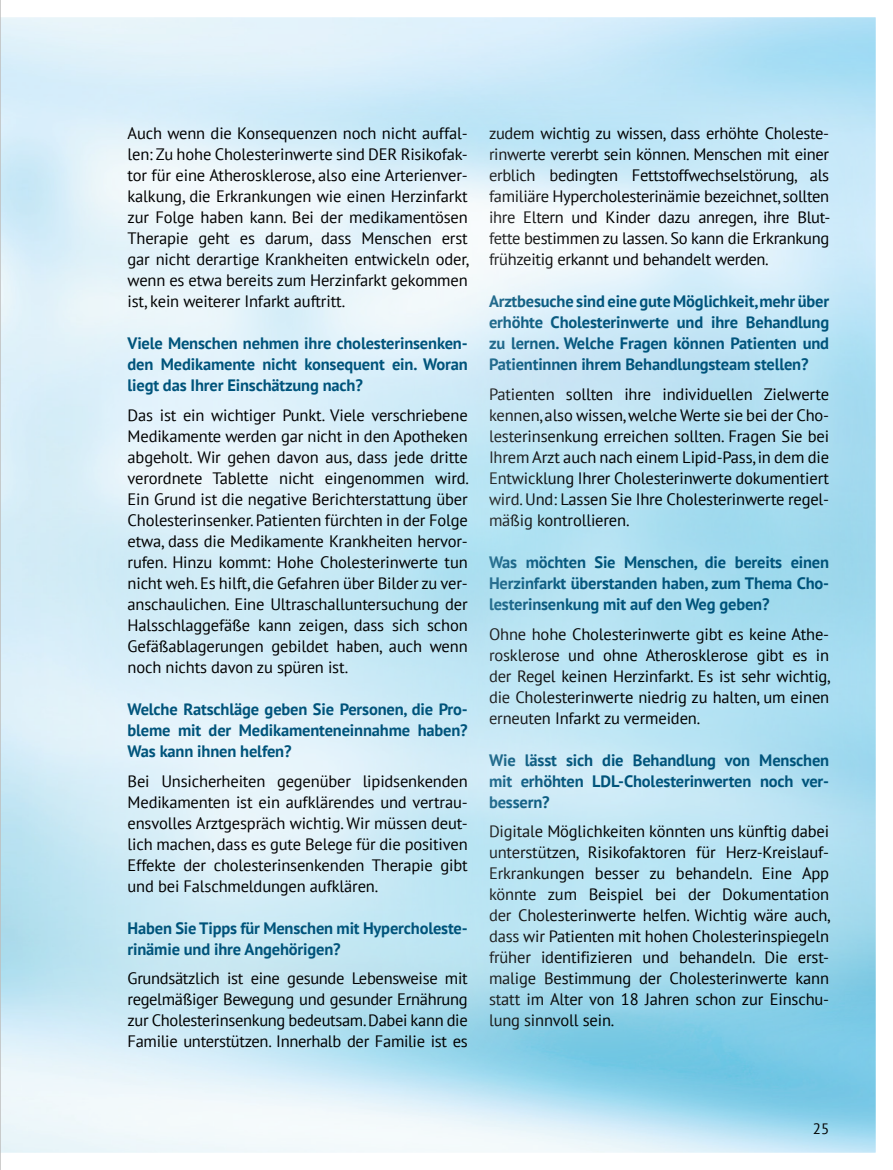
<style>
.page{position:relative;width:893px;height:1170px;background:#fff}
.page>*{position:absolute;margin:0;border:0;box-sizing:border-box;transform-origin:0 0}
.t1{font:16.5px/21px "PT Sans";letter-spacing:-.01em;color:#000;text-align:justify}
.t2{font:700 16.5px/21px "PT Sans";letter-spacing:-.01em;color:#00547b;text-align:justify}
.t3{font:15px "PT Sans";color:#000}
</style>
<div class="page">
<div style="left:330px;top:0;width:563px;height:1169px;background:#fff;opacity:.4"></div>
<div style="left:0;top:0;width:626px;height:1169px;background:#fff;opacity:.4"></div>
<div style="left:0;top:109px;width:30px;height:484px;background:#fff;opacity:.4"></div>
<hr style="left:0;top:0;width:1px;height:1169px;background:#9d9d9c">
<p class="t1" style="left:128px;top:122px;width:343px">Auch wenn die Konsequenzen noch nicht auffal&shy;len: Zu hohe Cholesterinwerte sind DER Risikofak&shy;tor für eine Atherosklerose, also eine Arterienver&shy;kalkung, die Erkrankungen wie einen Herzinfarkt zur Folge haben kann. Bei der medikamentösen Therapie geht es darum, dass Menschen erst gar nicht derartige Krankheiten entwickeln oder, wenn es etwa bereits zum Herzinfarkt gekommen ist, kein weiterer Infarkt auftritt.</p>
<p class="t2" style="left:128px;top:332px;width:342px">Viele Menschen nehmen ihre cholesterinsenken&shy;den Medikamente nicht konsequent ein. Woran liegt das Ihrer Einschätzung nach?</p>
<p class="t1" style="left:128px;top:404px;width:343px">Das ist ein wichtiger Punkt. Viele verschriebene Medikamente werden gar nicht in den Apotheken abgeholt. Wir gehen davon aus, dass jede dritte verordnete Tablette nicht eingenommen wird.<br>Ein Grund ist die negative Berichterstattung über Cholesterinsenker. Patienten fürchten in der Folge etwa, dass die Medikamente Krankheiten hervor&shy;rufen. Hinzu kommt: Hohe Cholesterinwerte tun nicht weh. Es hilft, die Gefahren über Bilder zu ver&shy;anschaulichen. Eine Ultraschalluntersuchung der Halsschlaggefäße kann zeigen, dass sich schon Gefäßablagerungen gebildet haben, auch wenn noch nichts davon zu spüren ist.</p>
<p class="t2" style="left:128px;top:698px;width:342px">Welche Ratschläge geben Sie Personen, die Pro&shy;bleme mit der Medikamenteneinnahme haben?<br>Was kann ihnen helfen?</p>
<p class="t1" style="left:128px;top:769px;width:342px">Bei Unsicherheiten gegenüber lipidsenkenden Medikamenten ist ein aufklärendes und vertrau&shy;ensvolles Arztgespräch wichtig. Wir müssen deut&shy;lich machen, dass es gute Belege für die positiven Effekte der cholesterinsenkenden Therapie gibt und bei Falschmeldungen aufklären.</p>
<p class="t2" style="left:128px;top:916px;width:342px">Haben Sie Tipps für Menschen mit Hypercholeste&shy;rinämie und ihre Angehörigen?</p>
<p class="t1" style="left:128px;top:967px;width:342px">Grundsätzlich ist eine gesunde Lebensweise mit regelmäßiger Bewegung und gesunder Ernährung zur Cholesterinsenkung bedeutsam. Dabei kann die Familie unterstützen. Innerhalb der Familie ist es</p>
<p class="t1" style="left:489px;top:122px;width:343px">zudem wichtig zu wissen, dass erhöhte Choleste&shy;rinwerte vererbt sein können. Menschen mit einer erblich bedingten Fettstoffwechselstörung, als familiäre Hypercholesterinämie bezeichnet, sollten ihre Eltern und Kinder dazu anregen, ihre Blut&shy;fette bestimmen zu lassen. So kann die Erkrankung frühzeitig erkannt und behandelt werden.</p>
<p class="t2" style="left:489px;top:290px;width:342px">Arztbesuche sind eine gute Möglichkeit, mehr über erhöhte Cholesterinwerte und ihre Behandlung zu lernen. Welche Fragen können Patienten und Patientinnen ihrem Behandlungsteam stellen?</p>
<p class="t1" style="left:489px;top:383px;width:342px">Patienten sollten ihre individuellen Zielwerte kennen, also wissen, welche Werte sie bei der Cho&shy;lesterinsenkung erreichen sollten. Fragen Sie bei Ihrem Arzt auch nach einem Lipid-Pass, in dem die Entwicklung Ihrer Cholesterinwerte dokumentiert wird. Und: Lassen Sie Ihre Cholesterinwerte regel&shy;mäßig kontrollieren.</p>
<p class="t2" style="left:489px;top:551px;width:342px">Was möchten Sie Menschen, die bereits einen Herzinfarkt überstanden haben, zum Thema Cho&shy;lesterinsenkung mit auf den Weg geben?</p>
<p class="t1" style="left:489px;top:622px;width:343px">Ohne hohe Cholesterinwerte gibt es keine Athe&shy;rosklerose und ohne Atherosklerose gibt es in der Regel keinen Herzinfarkt. Es ist sehr wichtig, die Cholesterinwerte niedrig zu halten, um einen erneuten Infarkt zu vermeiden.</p>
<p class="t2" style="left:489px;top:748px;width:342px">Wie lässt sich die Behandlung von Menschen mit erhöhten LDL-Cholesterinwerten noch ver&shy;bessern?</p>
<p class="t1" style="left:489px;top:820px;width:343px;text-align:left">Digitale Möglichkeiten könnten uns künftig dabei unterstützen, Risikofaktoren für Herz-Kreislauf-Erkrankungen besser zu behandeln. Eine App könnte zum Beispiel bei der Dokumentation der Cholesterinwerte helfen. Wichtig wäre auch, dass wir Patienten mit hohen Cholesterinspiegeln früher identifizieren und behandeln. Die erst&shy;malige Bestimmung der Cholesterinwerte kann statt im Alter von 18 Jahren schon zur Einschu&shy;lung sinnvoll sein.</p>
<p class="t3" style="left:813px;top:1118px;width:18px">25</p>
</div>
